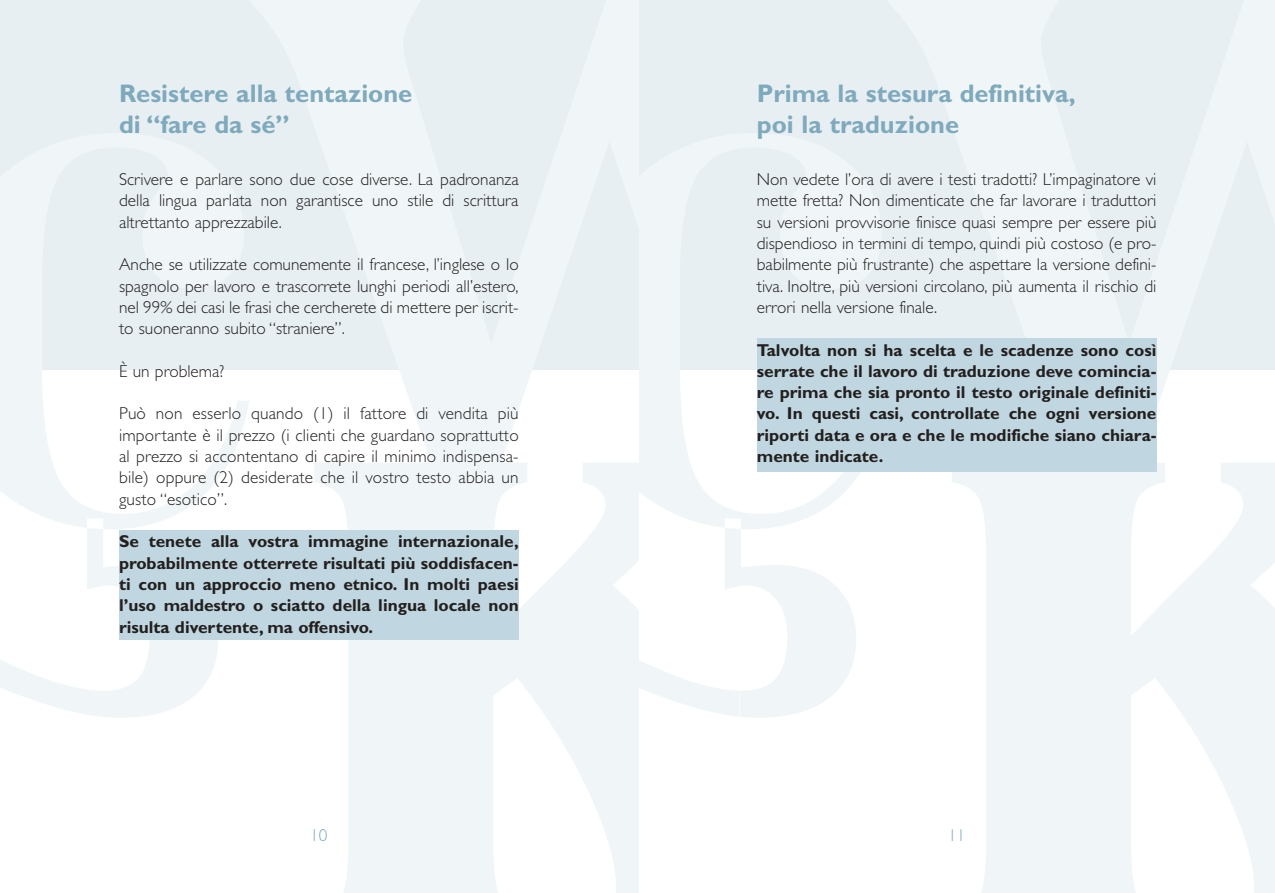
<style>
.page{position:relative;width:1275px;height:893px;background:#fff}
.page>*{position:absolute;margin:0;border:0;box-sizing:border-box;transform-origin:0 0}
.t1{font:700 25.5px/30.6px "Gill Sans";color:#7fa9bc}
.t2{font:300 17.25px/21.3px "Gill Sans";color:#231f1f;text-align:justify}
.t3{font:700 17.25px/21.3px "Gill Sans";color:#231f1f;text-align:justify}
.t4{font:300 17.25px "Gill Sans";color:#7fa9bc}
</style>
<div class="page">
<div style="left:623px;top:0;width:652px;height:370px;background:#e7eff3"></div>
<svg style="left:952px;top:466px;width:323px;height:426px;fill:#f0f6f8"></svg>
<svg style="left:639px;top:370px;width:248px;height:347px"></svg>
<div style="left:757px;top:337px;width:400px;height:134px;background:#c0d6e0"></div>
<div style="left:0;top:0;width:639px;height:370px;background:#e7eff3"></div>
<svg style="left:314px;top:466px;width:325px;height:426px;fill:#f0f6f8"></svg>
<svg style="left:0;top:370px;width:233px;height:347px"></svg>
<svg style="left:233px;top:370px;width:406px;height:96px"></svg>
<div style="left:119px;top:530px;width:400px;height:110px;background:#c0d6e0"></div>
<h1 class="t1" style="left:119px;top:81px;width:295px">Resistere alla tentazione di “fare da sé”</h1>
<p class="t2" style="left:119px;top:170px;width:401px">Scrivere e parlare sono due cose diverse. La padronanza della lingua parlata non garantisce uno stile di scrittura altrettanto apprezzabile.</p>
<p class="t2" style="left:119px;top:256px;width:401px">Anche se utilizzate comunemente il francese, l’inglese o lo spagnolo per lavoro e trascorrete lunghi periodi all’estero, nel 99% dei casi le frasi che cercherete di mettere per iscrit&shy;to suoneranno subito “straniere”.</p>
<p class="t2" style="left:119px;top:362px;width:107px">È un problema?</p>
<p class="t2" style="left:119px;top:405px;width:401px">Può non esserlo quando (1) il fattore di vendita più importante è il prezzo (i clienti che guardano soprattutto al prezzo si accontentano di capire il minimo indispensa&shy;bile) oppure (2) desiderate che il vostro testo abbia un gusto “esotico”.</p>
<p class="t3" style="left:119px;top:532px;width:401px">Se tenete alla vostra immagine internazionale, probabilmente otterrete risultati più soddisfacen&shy;ti con un approccio meno etnico. In molti paesi l’uso maldestro o sciatto della lingua locale non risulta divertente, ma offensivo.</p>
<p class="t4" style="left:310px;top:829px;width:19px">10</p>
<h1 class="t1" style="left:757px;top:81px;width:320px">Prima la stesura definitiva, poi la traduzione</h1>
<p class="t2" style="left:757px;top:170px;width:401px">Non vedete l’ora di avere i testi tradotti? L’impaginatore vi mette fretta? Non dimenticate che far lavorare i traduttori su versioni provvisorie finisce quasi sempre per essere più dispendioso in termini di tempo, quindi più costoso (e pro&shy;babilmente più frustrante) che aspettare la versione defini&shy;tiva. Inoltre, più versioni circolano, più aumenta il rischio di errori nella versione finale.</p>
<p class="t3" style="left:757px;top:341px;width:401px">Talvolta non si ha scelta e le scadenze sono così serrate che il lavoro di traduzione deve comincia&shy;re prima che sia pronto il testo originale definiti&shy;vo. In questi casi, controllate che ogni versione riporti data e ora e che le modifiche siano chiara&shy;mente indicate.</p>
<p class="t4" style="left:948px;top:829px;width:19px">11</p>
</div>
